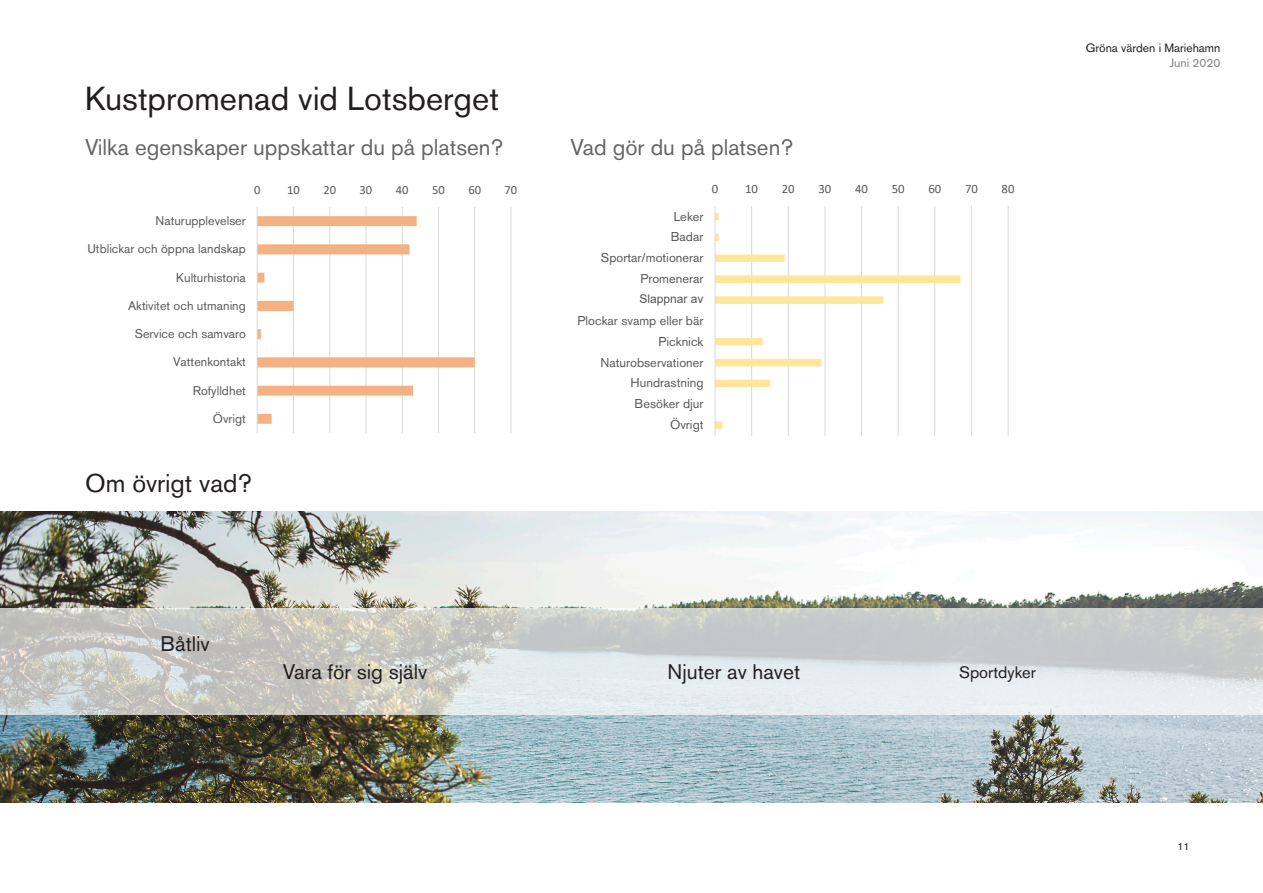
<style>
.page{position:relative;width:1263px;height:893px;background:#fff}
.page>*{position:absolute;margin:0;border:0;box-sizing:border-box;transform-origin:0 0}
.Rubrik_3{font:33px "Akzidenz Grotesk Std";color:#231f20}
.Rubrik_2{font:25.5px "Akzidenz Grotesk Std";color:#231f20}
.Rubrik_4{font:22.5px "Akzidenz Grotesk Std";color:#656568}
.Rubrik_3-2{font:21px "Akzidenz Grotesk Std";color:#231f20}
.Rubrik_4-2{font:16.5px "Akzidenz Grotesk Std";color:#231f20}
.t1{font:12.75px/20.9px "Akzidenz Grotesk Std";color:#595959;text-align:right}
.t2{font:12.75px "Calibri";color:#595959}
.t3{font:12.45px "Akzidenz Grotesk Std";color:#595959}
.t4{font:12.45px "Calibri";color:#595959}
.t5{font:12px "Akzidenz Grotesk Std";color:#231f20}
.t6{font:12px "Arial";color:#535355}
.t7{font:12px "Akzidenz Grotesk Std";color:#808285}
.t8{font:10.5px "Akzidenz Grotesk Std";color:#231f20}
</style>
<div class="page">
<img style="left:0;top:512px;width:1263px;height:291px">
<svg style="left:256px;top:207px;width:256px;height:226px"></svg>
<svg style="left:0;top:608px;width:1263px;height:107px;background:#d2d5d4"></svg>
<svg style="left:714px;top:206px;width:295px;height:230px"></svg>
<p class="Rubrik_3" style="left:85px;top:79px;width:415px">Kustpromenad vid Lotsberget</p>
<p class="Rubrik_4" style="left:85px;top:134px;width:420px">Vilka egenskaper uppskattar du på platsen?</p>
<p class="t4" style="left:254px;top:181px;width:8px">0</p>
<p class="t4" style="left:287px;top:181px;width:14px">10</p>
<p class="t4" style="left:323px;top:181px;width:14px">20</p>
<p class="t4" style="left:360px;top:181px;width:14px">30</p>
<p class="t4" style="left:396px;top:181px;width:14px">40</p>
<p class="t4" style="left:432px;top:181px;width:14px">50</p>
<p class="t4" style="left:468px;top:181px;width:14px">60</p>
<p class="t4" style="left:505px;top:181px;width:14px">70</p>
<p class="t3" style="left:156px;top:213px;width:92px">Naturupplevelser</p>
<p class="t3" style="left:87px;top:242px;width:160px">Utblickar och öppna landskap</p>
<p class="t3" style="left:176px;top:270px;width:71px">Kulturhistoria</p>
<p class="t3" style="left:128px;top:298px;width:119px">Aktivitet och utmaning</p>
<p class="t3" style="left:135px;top:326px;width:113px">Service och samvaro</p>
<p class="t3" style="left:173px;top:355px;width:74px">Vattenkontakt</p>
<p class="t3" style="left:193px;top:383px;width:55px">Rofylldhet</p>
<p class="t3" style="left:213px;top:411px;width:34px">Övrigt</p>
<p class="Rubrik_2" style="left:85px;top:468px;width:168px">Om övrigt vad?</p>
<p class="Rubrik_4" style="left:571px;top:134px;width:224px">Vad gör du på platsen?</p>
<p class="t1" style="left:577px;top:206px;width:128px">Leker<br>Badar<br>Sportar/motionerar<br>Promenerar<br>Slapnar av<br>Plockar svamp eller bär<br>Picknick<br>Naturobservationer<br>Hundrastning<br>Besöker djur<br>Övrigt</p>
<p class="t6" style="left:639px;top:291px;width:66px">Slappnar av</p>
<p class="t2" style="left:712px;top:180px;width:8px">0</p>
<p class="t2" style="left:745px;top:180px;width:14px">10</p>
<p class="t2" style="left:782px;top:180px;width:14px">20</p>
<p class="t2" style="left:818px;top:180px;width:14px">30</p>
<p class="t2" style="left:855px;top:180px;width:14px">40</p>
<p class="t2" style="left:892px;top:180px;width:14px">50</p>
<p class="t2" style="left:928px;top:180px;width:14px">60</p>
<p class="t2" style="left:965px;top:180px;width:14px">70</p>
<p class="t2" style="left:1002px;top:180px;width:14px">80</p>
<p class="t5" style="left:1086px;top:40px;width:136px">Gröna värden i Mariehamn</p>
<p class="t7" style="left:1170px;top:55px;width:52px">Juni 2020</p>
<p class="Rubrik_3-2" style="left:160px;top:631px;width:51px">Båtliv</p>
<p class="Rubrik_3-2" style="left:283px;top:659px;width:146px">Vara för sig själv</p>
<p class="Rubrik_3-2" style="left:668px;top:659px;width:134px">Njuter av havet</p>
<p class="Rubrik_4-2" style="left:959px;top:662px;width:79px">Sportdyker</p>
<p class="t8" style="left:1177px;top:841px;width:14px">11</p>
</div>
